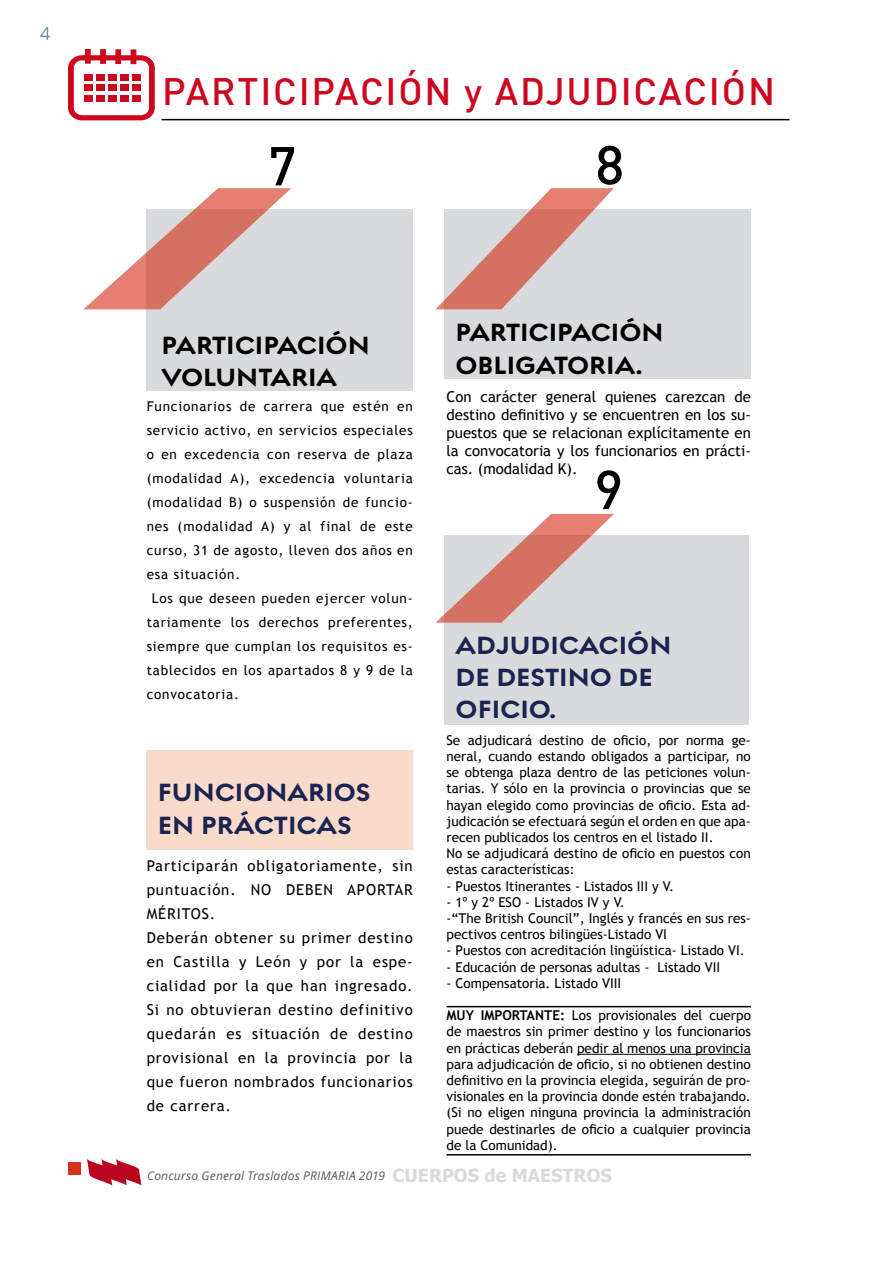
<style>
.page{position:relative;width:893px;height:1263px;background:#fff}
.page>*{position:absolute;margin:0;border:0;box-sizing:border-box;transform-origin:0 0}
.t1{font:500 54px "DIN";color:#000}
.t2{font:500 37.5px "DIN";letter-spacing:.05em;color:#cd071e}
.t3{font:700 27px/32.4px "Regulator Nova";color:#1b2352}
.t4{font:700 27px/32.4px "Regulator Nova";color:#000}
.t5{font:18px "Open Sans";color:#6290a2}
.t6{font:15px/24px "Trebuchet MS";letter-spacing:.06em;color:#000}
.t7{font:13.5px/16.2px "Trebuchet MS";color:#000}
.t8{font:13.5px "Trebuchet MS";letter-spacing:.06em;color:#000}
.t9{font:italic 12px "Open Sans";letter-spacing:.02em;color:#58585a}
.s1{font-weight:700}
.s2{font-family:"Tahoma";font-weight:700;font-style:normal;font-size:18px;color:#d9dadb}
</style>
<div class="page">
<svg style="left:87px;top:1159px;width:54px;height:26px"></svg>
<div style="left:147px;top:209px;width:266px;height:182px;background:#d9dadb"></div>
<div style="left:147px;top:750px;width:266px;height:100px;background:#f8dbca"></div>
<div style="left:444px;top:209px;width:307px;height:169px;background:#d9dadb"></div>
<div style="left:444px;top:535px;width:305px;height:190px;background:#d9dadb"></div>
<svg style="left:84px;top:188px;width:207px;height:121px"></svg>
<svg style="left:436px;top:188px;width:178px;height:121px"></svg>
<svg style="left:436px;top:514px;width:178px;height:109px"></svg>
<div style="left:68px;top:1162px;width:13px;height:13px;background:#d4321a"></div>
<hr style="left:446px;top:1006px;width:305px;height:1px;background:#000">
<hr style="left:577px;top:1054px;width:174px;height:1px;background:#000">
<hr style="left:446px;top:1154px;width:305px;height:1px;background:#000">
<hr style="left:162px;top:119px;width:627px;height:1px;background:#000">
<svg style="left:68px;top:49px;width:87px;height:71px"></svg>
<div style="left:84px;top:74px;width:9px;height:6px;background:#cd071e"></div>
<div style="left:96px;top:74px;width:9px;height:6px;background:#cd071e"></div>
<div style="left:108px;top:74px;width:9px;height:6px;background:#cd071e"></div>
<div style="left:120px;top:74px;width:9px;height:6px;background:#cd071e"></div>
<div style="left:132px;top:74px;width:9px;height:6px;background:#cd071e"></div>
<div style="left:84px;top:85px;width:9px;height:6px;background:#cd071e"></div>
<div style="left:96px;top:85px;width:9px;height:6px;background:#cd071e"></div>
<div style="left:108px;top:85px;width:9px;height:6px;background:#cd071e"></div>
<div style="left:120px;top:85px;width:9px;height:6px;background:#cd071e"></div>
<div style="left:132px;top:85px;width:9px;height:6px;background:#cd071e"></div>
<div style="left:84px;top:95px;width:9px;height:6px;background:#cd071e"></div>
<div style="left:96px;top:95px;width:9px;height:6px;background:#cd071e"></div>
<div style="left:108px;top:95px;width:9px;height:6px;background:#cd071e"></div>
<div style="left:120px;top:95px;width:9px;height:6px;background:#cd071e"></div>
<div style="left:132px;top:95px;width:9px;height:6px;background:#cd071e"></div>
<h3 class="t5" style="left:40px;top:21px;width:12px">4</h3>
<h2 class="t2" style="left:162px;top:67px;width:614px">PARTICIPACIÓN y ADJUDICACIÓN</h2>
<h1 class="t1" style="left:268px;top:131px;width:30px">7</h1>
<h1 class="t1" style="left:595px;top:130px;width:30px">8</h1>
<h3 class="t4" style="left:162px;top:328px;width:210px">PARTICIPACIÓN<br>VOLUNTARIA</h3>
<p class="t8" style="left:147px;top:399px;width:268px">Funcionarios de carrera que estén en</p>
<p class="t8" style="left:147px;top:423px;width:268px">servicio activo, en servicios especiales</p>
<p class="t8" style="left:147px;top:447px;width:268px">o en excedencia con reserva de plaza</p>
<p class="t8" style="left:147px;top:471px;width:268px">(modalidad A), excedencia voluntaria</p>
<p class="t8" style="left:147px;top:495px;width:268px">(modalidad B) o suspensión de funcio-</p>
<p class="t8" style="left:147px;top:519px;width:268px">nes (modalidad A) y al final de este</p>
<p class="t8" style="left:147px;top:543px;width:268px">curso, 31 de agosto, lleven dos años en</p>
<p class="t8" style="left:147px;top:567px;width:95px">esa situación.</p>
<p class="t8" style="left:152px;top:591px;width:262px">Los que deseen pueden ejercer volun-</p>
<p class="t8" style="left:147px;top:615px;width:268px">tariamente los derechos preferentes,</p>
<p class="t8" style="left:147px;top:639px;width:268px">siempre que cumplan los requisitos es-</p>
<p class="t8" style="left:147px;top:663px;width:268px">tablecidos en los apartados 8 y 9 de la</p>
<p class="t8" style="left:147px;top:687px;width:94px">convocatoria.</p>
<h3 class="t3" style="left:158px;top:776px;width:214px">FUNCIONARIOS<br>EN PRÁCTICAS</h3>
<p class="t6" style="left:147px;top:854px;width:268px">Participarán obligatoriamente, sin puntuación. NO DEBEN APORTAR<br>MÉRITOS.<br>Deberán obtener su primer destino en Castilla y León y por la espe&shy;cialidad por la que han ingresado.<br>Si no obtuvieran destino definitivo quedarán es situación de destino provisional en la provincia por la que fueron nombrados funcionarios de carrera.</p>
<h3 class="t4" style="left:455px;top:316px;width:210px">PARTICIPACIÓN<br>OBLIGATORIA.</h3>
<p class="t6" style="left:446px;top:388px;width:306px;line-height:18px;text-align:justify">Con carácter general quienes carezcan de destino definitivo y se encuentren en los su&shy;puestos que se relacionan explícitamente en la convocatoria y los funcionarios en prácti&shy;cas. (modalidad K).</p>
<h1 class="t1" style="left:594px;top:455px;width:30px">9</h1>
<h3 class="t3" style="left:456px;top:628px;width:217px">ADJUDICACIÓN<br>DE DESTINO DE<br>OFICIO.</h3>
<p class="t7" style="left:446px;top:732px;width:306px">Se adjudicará destino de oficio, por norma ge&shy;neral, cuando estando obligados a participar, no se obtenga plaza dentro de las peticiones volun&shy;tarias. Y sólo en la provincia o provincias que se hayan elegido como provincias de oficio. Esta ad&shy;judicación se efectuará según el orden en que apa&shy;recen publicados los centros en el listado II.<br>No se adjudicará destino de oficio en puestos con estas características:</p>
<p class="t7" style="left:446px;top:878px;width:229px">- Puestos Itinerantes - Listados III y V.</p>
<p class="t7" style="left:446px;top:894px;width:306px">- 1º y 2º ESO - Listados IV y V.<br>-“The British Council”, Inglés y francés en sus res&shy;pectivos centros bilingües-Listado VI</p>
<p class="t7" style="left:446px;top:943px;width:300px">- Puestos con acreditación lingüística- Listado VI.</p>
<p class="t7" style="left:446px;top:959px;width:275px">- Educación de personas adultas - Listado VII</p>
<p class="t7" style="left:446px;top:975px;width:176px">- Compensatoria. Listado VIII</p>
<p class="t7" style="left:446px;top:1007px;width:306px;text-align:justify"><span class="s1">MUY IMPORTANTE:</span> Los provisionales del cuerpo de maestros sin primer destino y los funcionarios en prácticas deberán pedir al menos una provincia para adjudicación de oficio, si no obtienen destino definitivo en la provincia elegida, seguirán de pro&shy;visionales en la provincia donde estén trabajando. (Si no eligen ninguna provincia la administración puede destinarles de oficio a cualquier provincia de la Comunidad).</p>
<p class="t9" style="left:147px;top:1167px;width:466px">Concurso General Traslados PRIMARIA 2019 <span class="s2">CUERPOS de MAESTROS</span></p>
</div>
